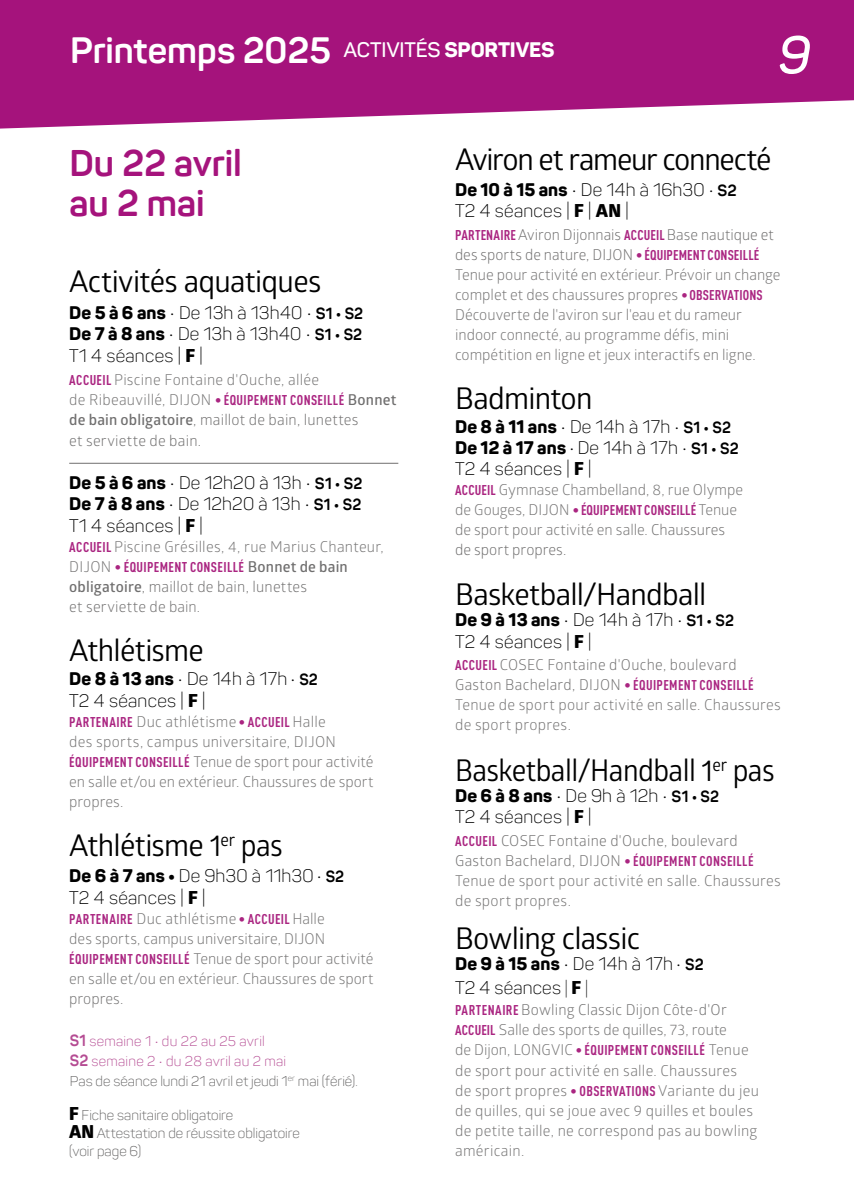
<style>
.page{position:relative;width:854px;height:1191px;background:#fff}
.page>*{position:absolute;margin:0;border:0;box-sizing:border-box;transform-origin:0 0}
.t1{font:italic 600 52px "Panton";color:#fff}
.t2{font:700 36.6px/40px "Panton";color:#a5137c}
.t3{font:700 36.2px "Panton";color:#fff}
.t4{font:30px "Glober W01";letter-spacing:-.025em;color:#000}
.t5{font:30px "Glober W01";letter-spacing:-.025em;color:#000;scale:.95 1}
.t6{font:30px "Glober W01";letter-spacing:-.045em;color:#000}
.t7{font:300 18px/21.2px "Panton";letter-spacing:.015em;color:#000}
.t8{font:15px/20px "Glober W01";letter-spacing:.01em;color:#757474}
.t9{font:15px/21px "Glober W01";letter-spacing:.015em;color:#706f6f}
.t10{font:700 condensed 14px "DINOT";letter-spacing:.025em;color:#aa2581}
.t11{font:300 14px/20px "Panton";letter-spacing:.015em;color:#b54c93}
.t12{font:300 14px/18px "Panton";color:#646363}
.t13{font:700 condensed 14px "DINOT";letter-spacing:.005em;color:#aa2581}
.s1{font-weight:800}
.s2{font-weight:700;font-size:16px}
.s3{font-family:"Glober W01";font-weight:800}
.s4{font-family:"DINOT";font-weight:700;font-stretch:condensed;font-size:14px;color:#aa2581}
.s5{font-family:"Glober W01";font-weight:400;font-stretch:normal;font-size:15px;color:#757474}
.s6{font-family:"Glober W01";font-weight:600;font-stretch:normal;font-size:15px;color:#706f6f}
.s7{font-weight:600}
.s8{color:#757474}
.s9{color:#646363}
.s10{font-family:"Glober W01";font-weight:800;font-size:18px;color:#000}
.s11{color:#706f6f}
.s12{font-family:"Glober W01"}
</style>
<div class="page">
<svg style="left:0;top:0;width:853px;height:129px;background:#af2d8a"></svg>
<hr style="left:69px;top:463px;width:329px;height:1px;background:#706f6f">
<h3 class="t3" style="left:70px;top:28px;width:486px">Printemps 2025 <sup>ACTIVITÉS</sup> <sup>SPORTIVES</sup></h3>
<h1 class="t1" style="left:777px;top:23px;width:34px">9</h1>
<h2 class="t2" style="left:69px;top:143px;width:174px">Du 22 avril au 2 mai</h2>
<h3 class="t4" style="left:69px;top:263px;width:254px">Activités aquatiques</h3>
<p class="t7" style="left:69px;top:302px;width:295px;text-align:justify"><span class="s1">De 5 à 6 ans</span> • De 13h à 13h40 • <span class="s2">S1 • S2<br></span><span class="s1">De 7 à 8 ans</span> • De 13h à 13h40 • <span class="s2">S1 • S2<br></span>T1 4 séances | <span class="s3">F</span> |</p>
<p class="t8" style="left:69px;top:370px;width:251px"><span class="s4">ACCUEIL</span> Piscine Fontaine d'Ouche, allée</p>
<p class="t10" style="left:69px;top:391px;width:329px"><span class="s5">de Ribeauvillé, DIJON</span> • ÉQUIPEMENT CONSEILLÉ <span class="s6">Bonnet</span></p>
<p class="t9" style="left:69px;top:409px;width:291px"><span class="s7">de bain obligatoire</span>, maillot de bain, lunettes et serviette de bain.</p>
<p class="t7" style="left:69px;top:472px;width:294px;text-align:justify"><span class="s1">De 5 à 6 ans</span> • De 12h20 à 13h • <span class="s2">S1 • S2<br></span><span class="s1">De 7 à 8 ans</span> • De 12h20 à 13h • <span class="s2">S1 • S2<br></span>T1 4 séances | <span class="s3">F</span> |</p>
<p class="t8" style="left:69px;top:537px;width:316px"><span class="s4">ACCUEIL</span> Piscine Grésilles, 4, rue Marius Chanteur,</p>
<p class="t10" style="left:69px;top:558px;width:280px"><span class="s5">DIJON</span> • ÉQUIPEMENT CONSEILLÉ <span class="s6">Bonnet de bain</span></p>
<p class="t9" style="left:69px;top:577px;width:239px;line-height:20px"><span class="s7">obligatoire</span>, maillot de bain, lunettes et serviette de <span class="s8">bain.</span></p>
<h3 class="t4" style="left:69px;top:633px;width:136px">Athlétisme</h3>
<p class="t7" style="left:69px;top:668px;width:250px"><span class="s1">De 8 à 13 ans</span> • De 14h à 17h • <span class="s2">S2<br></span>T2 4 séances | <span class="s3">F</span> |</p>
<p class="t10" style="left:69px;top:713px;width:258px">PARTENAIRE <span class="s5">Duc athlétisme</span> • ACCUEIL <span class="s5">Halle</span></p>
<p class="t8" style="left:69px;top:731px;width:306px">des sports, campus universitaire, DIJON <span class="s4">ÉQUIPEMENT CONSEILLÉ</span> Tenue de sport pour activité en salle et/ou en extérieur. Chaussures de sport propres.</p>
<h3 class="t4" style="left:69px;top:827px;width:215px">Athlétisme 1<sup>er</sup> pas</h3>
<p class="t7" style="left:69px;top:865px;width:276px"><span class="s1">De 6 à 7 ans •</span> De 9h30 à 11h30 • <span class="s2">S2<br></span>T2 4 séances | <span class="s3">F</span> |</p>
<p class="t10" style="left:69px;top:910px;width:257px">PARTENAIRE <span class="s5">Duc athlétisme</span> • ACCUEIL <span class="s5">Halle</span></p>
<p class="t8" style="left:69px;top:928px;width:306px">des sports, campus universitaire, DIJON <span class="s4">ÉQUIPEMENT CONSEILLÉ</span> Tenue de sport pour activité en salle et/ou en extérieur. Chaussures de sport propres.</p>
<p class="t11" style="left:70px;top:1030px;width:289px"><span class="s2">S1</span> semaine 1 • du 22 au 25 avril<br><span class="s2">S2</span> semaine 2 • du 28 avril au 2 mai<br><span class="s9">Pas de séance lundi 21 avril et jeudi 1</span><sup>er</sup> <span class="s9">mai (férié).</span></p>
<p class="t12" style="left:69px;top:1106px;width:232px"><span class="s10">F</span> Fiche sanitaire obligatoire<br><span class="s10">AN</span> Attestation de réussite obligatoire (voir page 6)</p>
<h3 class="t6" style="left:455px;top:142px;width:318px">Aviron et rameur connecté</h3>
<p class="t7" style="left:455px;top:179px;width:283px"><span class="s1">De 10 à 15 ans</span> • De 14h à 16h30 • <span class="s2">S2<br></span>T2 4 séances | <span class="s3">F</span> | <span class="s3">AN</span> |</p>
<p class="t8" style="left:455px;top:225px;width:327px"><span class="s4">PARTENAIRE</span> <span class="s11">Aviron Dijonnais</span> <span class="s4">ACCUEIL</span> <span class="s11">Base nautique et des sports de nature, DIJON</span> <span class="s4">• ÉQUIPEMENT CONSEILLÉ </span>Tenue pour activité en extérieur. Prévoir un change complet et des chaussures propres <span class="s4">• OBSERVATIONS </span>Découverte de l'aviron sur l'eau et du rameur indoor connecté, au programme défis, mini compétition en ligne et jeux interactifs en ligne.</p>
<h3 class="t4" style="left:455px;top:381px;width:139px">Badminton</h3>
<p class="t7" style="left:455px;top:416px;width:285px"><span class="s1">De 8 à 11 ans</span> • De 14h à 17h • <span class="s2">S1 • S2<br></span><span class="s1">De 12 à 17 ans</span> • De 14h à 17h • <span class="s2">S1 • S2<br></span>T2 4 séances | <span class="s3">F</span> |</p>
<p class="t8" style="left:455px;top:480px;width:289px"><span class="s4">ACCUEIL</span> Gymnase Chambelland, 8, rue Olympe</p>
<p class="t13" style="left:455px;top:502px;width:283px"><span class="s5">de Gouges, DIJON</span> • ÉQUIPEMENT CONSEILLÉ <span class="s5">Tenue</span></p>
<p class="t8" style="left:455px;top:520px;width:271px">de sport pour activité en salle. <span class="s11">Chaussures de sport propres.</span></p>
<h3 class="t4" style="left:455px;top:577px;width:253px">Basketball/Handball</h3>
<p class="t7" style="left:455px;top:609px;width:280px"><span class="s1">De 9 à 13 ans</span> • De 14h à 17h • <span class="s2">S1 • S2<br></span>T2 4 séances | <span class="s3">F</span> |</p>
<p class="t8" style="left:455px;top:655px;width:327px"><span class="s4">ACCUEIL</span> <span class="s11">COSEC Fontaine d'Ouche, boulevard Gaston Bachelard, DIJON</span> <span class="s4">• ÉQUIPEMENT CONSEILLÉ </span>Tenue de sport pour activité en salle. Chaussures de sport propres.</p>
<h3 class="t5" style="left:455px;top:753px;width:338px">Basketball/Handball 1<sup>er</sup> pas</h3>
<p class="t7" style="left:455px;top:785px;width:265px"><span class="s1">De 6 à 8 ans</span> • De 9h à 12h • <span class="s2">S1 • S2<br></span>T2 4 séances | <span class="s3">F</span> |</p>
<p class="t8" style="left:455px;top:831px;width:327px"><span class="s4">ACCUEIL</span> <span class="s11">COSEC Fontaine d'Ouche, boulevard Gaston Bachelard, DIJON</span> <span class="s4">• ÉQUIPEMENT CONSEILLÉ </span>Tenue de sport pour activité en salle. Chaussures de sport propres.</p>
<h3 class="t4" style="left:455px;top:921px;width:186px">Bowling classic</h3>
<p class="t7" style="left:455px;top:951px;width:250px;line-height:23.8px"><span class="s1">De 9 à 15 ans</span> • De 14h à 17h • <span class="s2">S2<br></span>T2 4 séances <span class="s12">|</span> <span class="s3">F</span> <span class="s12">|</span></p>
<p class="t8" style="left:455px;top:1000px;width:305px"><span class="s4">PARTENAIRE</span> <span class="s11">Bowling Classic Dijon Côte-d'Or </span><span class="s4">ACCUEIL</span> Salle des sports de quilles, 73, route<br>de Dijon, LONGVIC <span class="s4">• ÉQUIPEMENT CONSEILLÉ</span> Tenue de sport pour activité en salle. Chaussures<br>de sport propres <span class="s4">• OBSERVATIONS</span> Variante du jeu de quilles, qui se joue avec 9 quilles et boules de petite taille, ne correspond pas au bowling américain.</p>
</div>
